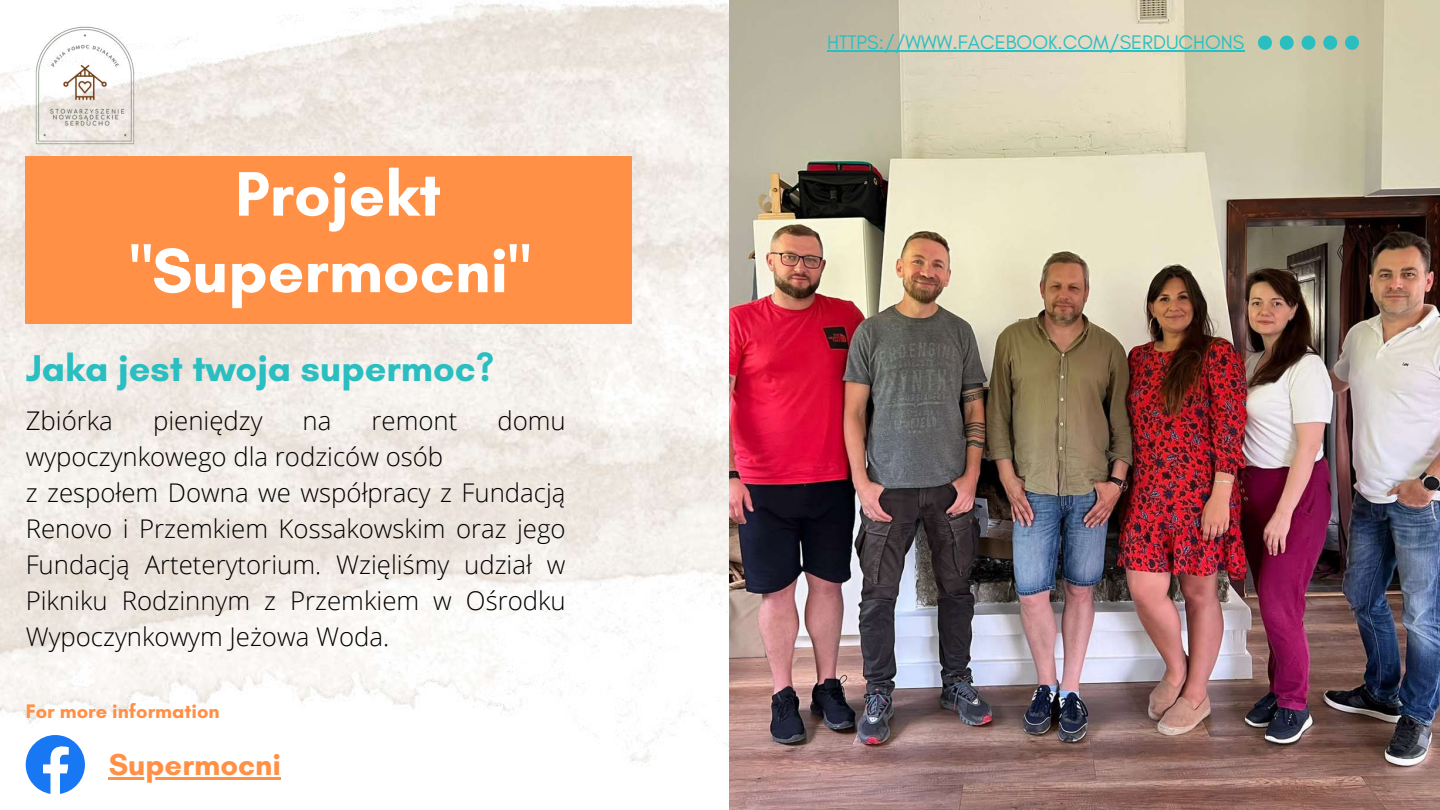
<style>
.page{position:relative;width:1440px;height:810px;background:#fff}
.page>*{position:absolute;margin:0;border:0;box-sizing:border-box;transform-origin:0 0}
.t1{font:700 64px/76.5px "Glacial Indifference";color:#fff;text-align:center}
.t2{font:700 38px "Glacial Indifference";color:#2bbec1}
.t3{font:700 31px "Glacial Indifference";color:#ff9045}
.t4{font:300 25.8px/36px "Open Sans";color:#000}
.t5{font:20px "Glacial Indifference";color:#2bbec1}
.t6{font:700 20px "Glacial Indifference";color:#ff9045}
</style>
<div class="page">
<img style="left:0;top:0;width:729px;height:780px">
<img style="left:729px;top:0;width:711px;height:810px">
<svg style="left:1258px;top:36px;width:14px;height:14px"></svg>
<svg style="left:1280px;top:36px;width:14px;height:14px"></svg>
<svg style="left:1302px;top:36px;width:13px;height:14px"></svg>
<svg style="left:1323px;top:36px;width:14px;height:14px"></svg>
<svg style="left:1345px;top:36px;width:14px;height:14px"></svg>
<div style="left:26px;top:156px;width:606px;height:167px;background:#ff9045"></div>
<img style="left:0;top:0;width:170px;height:170px">
<hr style="left:827px;top:50px;width:417px;height:2px;background:#2bbec1">
<svg style="left:26px;top:735px;width:59px;height:59px"></svg>
<hr style="left:109px;top:777px;width:172px;height:3px;background:#ff9045">
<h1 class="t1" style="left:130px;top:155px;width:402px">Projekt "Supermocni"</h1>
<h2 class="t2" style="left:26px;top:345px;width:470px">Jaka jest twoja supermoc?</h2>
<p class="t4" style="left:26px;top:402px;width:89px">Zbiórka</p>
<p class="t4" style="left:153px;top:402px;width:111px">pieniędzy</p>
<p class="t4" style="left:303px;top:402px;width:30px">na</p>
<p class="t4" style="left:372px;top:402px;width:87px">remont</p>
<p class="t4" style="left:497px;top:402px;width:70px">domu</p>
<p class="t4" style="left:26px;top:438px;width:542px">wypoczynkowego dla rodziców osób<br>z zespołem Downa we współpracy z Fundacją Renovo i Przemkiem Kossakowskim oraz jego Fundacją Arteterytorium. Wzięliśmy udział w Pikniku Rodzinnym z Przemkiem w Ośrodku Wypoczynkowym Jeżowa Woda.</p>
<p class="t6" style="left:26px;top:699px;width:195px">For more information</p>
<p class="t3" style="left:109px;top:745px;width:174px">Supermocni</p>
<p class="t5" style="left:827px;top:30px;width:419px">HTTPS://WWW.FACEBOOK.COM/SERDUCHONS</p>
</div>
